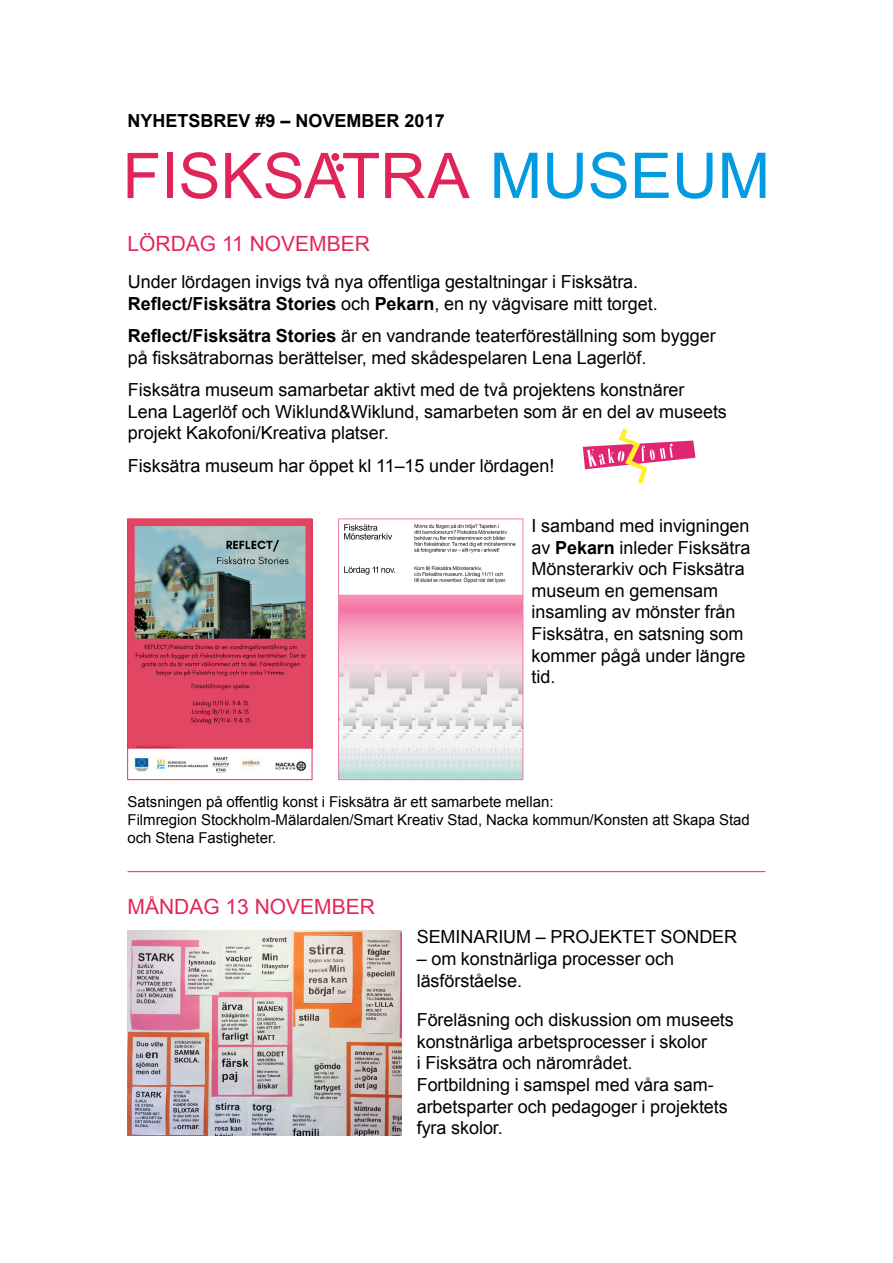
<style>
.page{position:relative;width:893px;height:1263px;background:#fff}
.page>*{position:absolute;margin:0;border:0;box-sizing:border-box;transform-origin:0 0}
.t1{font:21px "Arial";color:#e3255a}
.t2{font:18px/21.6px "Arial";letter-spacing:-.005em;color:#000}
.t3{font:700 18px "Arial";color:#000}
.t4{font:15px/18px "Arial";letter-spacing:-.005em;color:#000}
.s1{font-weight:700}
</style>
<div class="page">
<svg style="left:128px;top:153px;width:30px;height:45px"></svg>
<div style="left:167px;top:153px;width:6px;height:45px;background:#e02558"></div>
<svg style="left:181px;top:152px;width:36px;height:47px"></svg>
<svg style="left:385px;top:153px;width:85px;height:45px"></svg>
<svg style="left:494px;top:153px;width:43px;height:45px"></svg>
<svg style="left:547px;top:153px;width:36px;height:46px"></svg>
<svg style="left:591px;top:152px;width:36px;height:47px"></svg>
<svg style="left:635px;top:153px;width:34px;height:45px"></svg>
<svg style="left:677px;top:153px;width:35px;height:46px"></svg>
<svg style="left:722px;top:153px;width:43px;height:45px"></svg>
<svg style="left:225px;top:152px;width:154px;height:47px"></svg>
<div style="left:331px;top:153px;width:8px;height:8px;background:#e02558;border-radius:50%"></div>
<div style="left:336px;top:164px;width:8px;height:8px;background:#e02558;border-radius:50%"></div>
<svg style="left:583px;top:428px;width:112px;height:56px"></svg>
<img style="left:340px;top:524px;width:181px;height:254px">
<div style="left:338px;top:519px;width:185px;height:261px;border:1px solid #ee7da8"></div>
<img style="left:130px;top:521px;width:180px;height:252px">
<div style="left:128px;top:519px;width:184px;height:261px;border:1px solid #e73356"></div>
<hr style="left:128px;top:871px;width:637px;height:1px;background:#e5287e">
<img style="left:128px;top:930px;width:273px;height:205px">
<p class="t3" style="left:128px;top:109px;width:319px">NYHETSBREV #9 – NOVEMBER 2017</p>
<p class="t1" style="left:128px;top:230px;width:244px">LÖRDAG 11 NOVEMBER</p>
<p class="t2" style="left:128px;top:271px;width:531px">Under lördagen invigs två nya offentliga gestaltningar i Fisksätra.<br><span class="s1">Reflect/Fisksätra Stories</span> och <span class="s1">Pekarn</span>, en ny vägvisare mitt torget.</p>
<p class="t2" style="left:128px;top:325px;width:589px"><span class="s1">Reflect/Fisksätra Stories</span> är en vandrande teaterföreställning som bygger på fisksätrabornas berättelser, med skådespelaren Lena Lagerlöf.</p>
<p class="t2" style="left:128px;top:379px;width:601px">Fisksätra museum samarbetar aktivt med de två projektens konstnärer<br>Lena Lagerlöf och Wiklund&amp;Wiklund, samarbeten som är en del av museets projekt Kakofoni/Kreativa platser.</p>
<p class="t2" style="left:128px;top:455px;width:428px">Fisksätra museum har öppet kl 11–15 under lördagen!</p>
<p class="t2" style="left:531px;top:515px;width:220px">I samband med invigningen av <span class="s1">Pekarn</span> inleder Fisksätra<br>Mönsterarkiv och Fisksätra museum en gemensam insamling av mönster från<br>Fisksätra, en satsning som kommer pågå under längre tid.</p>
<p class="t4" style="left:128px;top:793px;width:624px">Satsningen på offentlig konst i Fisksätra är ett samarbete mellan:<br>Filmregion Stockholm-Mälardalen/Smart Kreativ Stad, Nacka kommun/Konsten att Skapa Stad och Stena Fastigheter.</p>
<p class="t1" style="left:128px;top:892px;width:249px">MÅNDAG 13 NOVEMBER</p>
<p class="t2" style="left:417px;top:926px;width:322px">SEMINARIUM – PROJEKTET SONDER</p>
<p class="t2" style="left:417px;top:948px;width:259px">– om konstnärliga processer och läsförståelse.</p>
<p class="t2" style="left:417px;top:1009px;width:319px">Föreläsning och diskussion om museets konstnärliga arbetsprocesser i skolor<br>i Fisksätra och närområdet.<br>Fortbildning i samspel med våra sam&shy;arbetsparter och pedagoger i projektets fyra skolor.</p>
</div>
